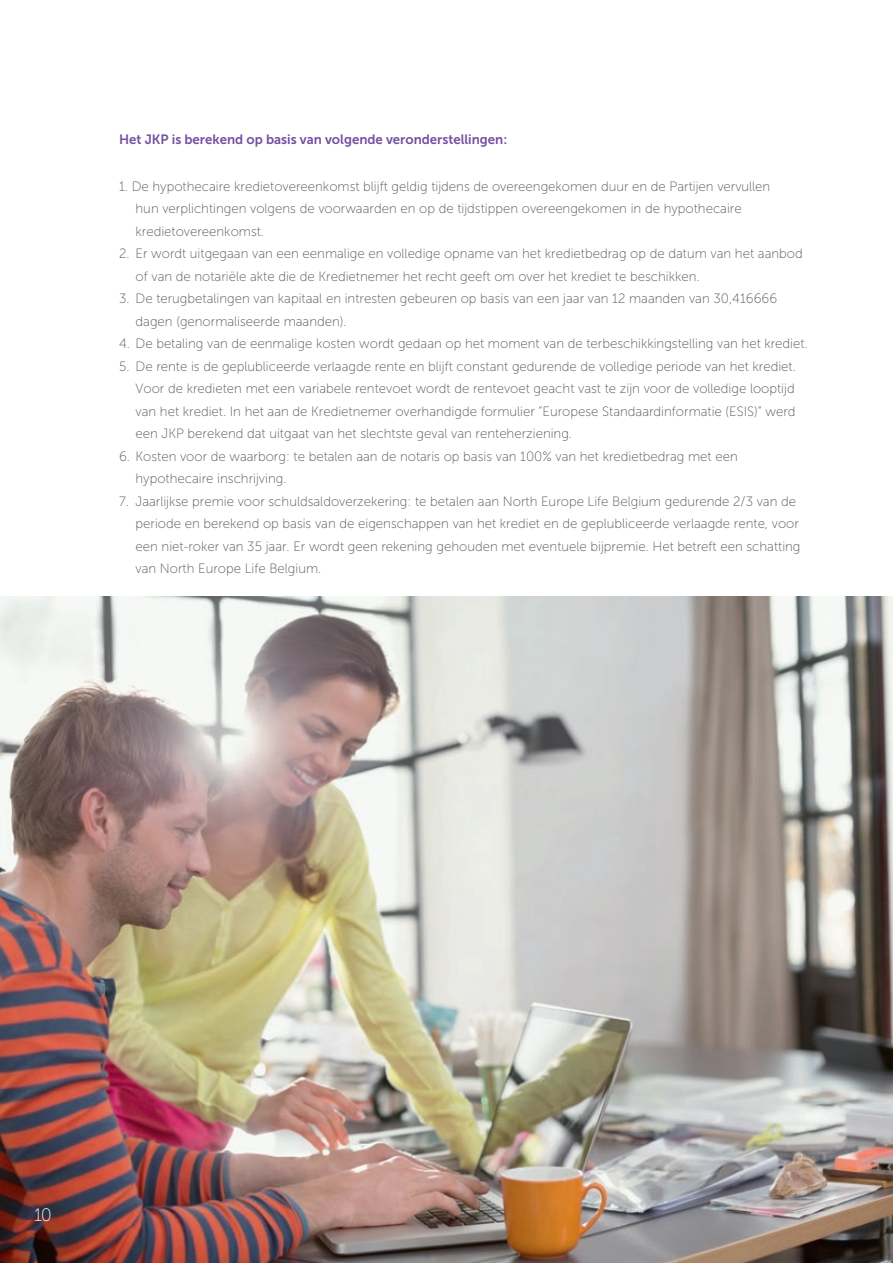
<style>
.page{position:relative;width:893px;height:1263px;background:#fff}
.page>*{position:absolute;margin:0;border:0;box-sizing:border-box;transform-origin:0 0}
.t1{font:18px "Museo 100";color:#fff}
.t2{font:13.5px/22.5px "Museo Sans 100";color:#57585a}
.t3{font:13.5px "Museo Sans 700";color:#7450a0}
</style>
<div class="page">
<img style="left:0;top:596px;width:893px;height:667px">
<p class="t3" style="left:119px;top:132px;width:390px">Het JKP is berekend op basis van volgende veronderstellingen:</p>
<p class="t2" style="left:136px;top:175px;width:636px;text-indent:-16px">1. De hypothecaire kredietovereenkomst blijft geldig tijdens de overeengekomen duur en de Partijen vervullen hun verplichtingen volgens de voorwaarden en op de tijdstippen overeengekomen in de hypothecaire kredietovereenkomst.</p>
<p class="t2" style="left:136px;top:243px;width:669px;text-indent:-16px">2. Er wordt uitgegaan van een eenmalige en volledige opname van het kredietbedrag op de datum van het aanbod of van de notariële akte die de Kredietnemer het recht geeft om over het krediet te beschikken.</p>
<p class="t2" style="left:136px;top:288px;width:643px;text-indent:-16px">3. De terugbetalingen van kapitaal en intresten gebeuren op basis van een jaar van 12 maanden van 30,416666 dagen (genormaliseerde maanden).</p>
<p class="t2" style="left:119px;top:333px;width:690px">4. De betaling van de eenmalige kosten wordt gedaan op het moment van de terbeschikkingstelling van het krediet.</p>
<p class="t2" style="left:136px;top:355px;width:662px;text-align:justify;text-indent:-16px">5. De rente is de geplubliceerde verlaagde rente en blijft constant gedurende de volledige periode van het krediet.<br>Voor de kredieten met een variabele rentevoet wordt de rentevoet geacht vast te zijn voor de volledige looptijd van het krediet. In het aan de Kredietnemer overhandigde formulier “Europese Standaardinformatie (ESIS)” werd een JKP berekend dat uitgaat van het slechtste geval van renteherziening.</p>
<p class="t2" style="left:136px;top:445px;width:604px;text-indent:-16px">6. Kosten voor de waarborg: te betalen aan de notaris op basis van 100% van het kredietbedrag met een hypothecaire inschrijving.</p>
<p class="t2" style="left:136px;top:490px;width:666px;text-indent:-16px">7. Jaarlijkse premie voor schuldsaldoverzekering: te betalen aan North Europe Life Belgium gedurende 2/3 van de periode en berekend op basis van de eigenschappen van het krediet en de geplubliceerde verlaagde rente, voor een niet-roker van 35 jaar. Er wordt geen rekening gehouden met eventuele bijpremie. Het betreft een schatting van North Europe Life Belgium.</p>
<h1 class="t1" style="left:34px;top:1205px;width:19px">10</h1>
</div>
